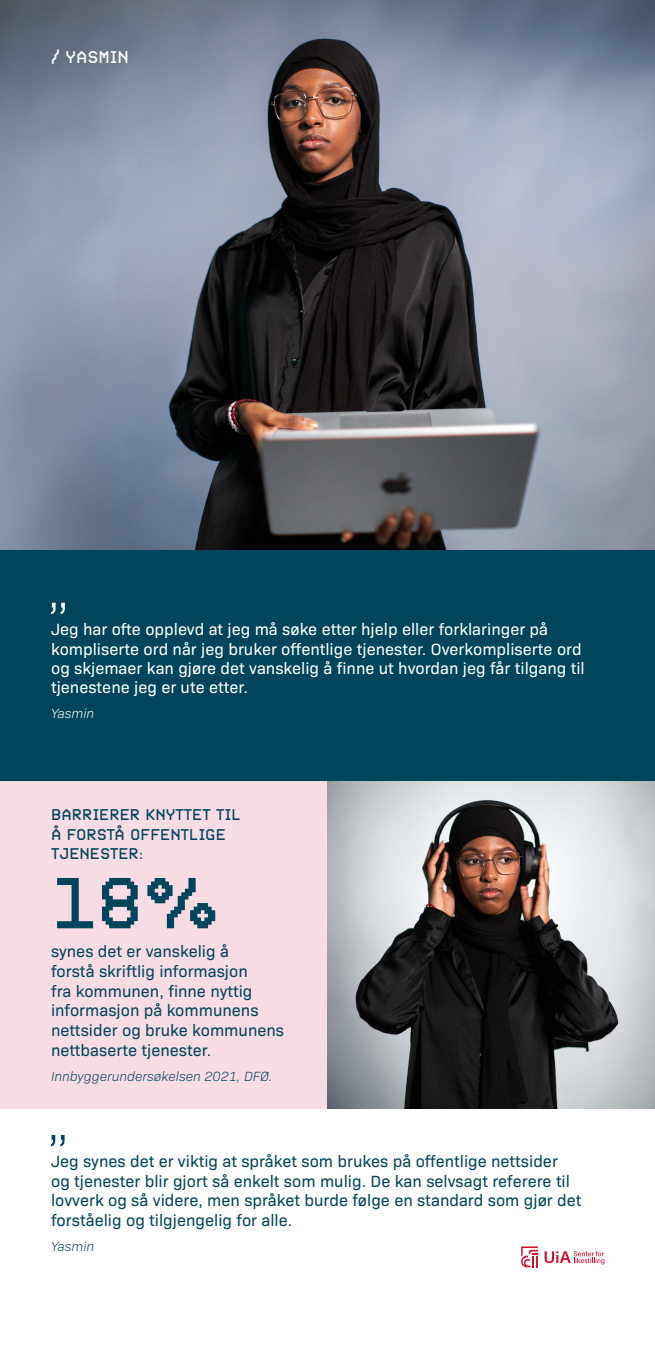
<style>
.page{position:relative;width:655px;height:1361px;background:#fff}
.page>*{position:absolute;margin:0;border:0;box-sizing:border-box;transform-origin:0 0}
.t1{font:76.5px "PF Videotext";color:#00455b}
.t2{font:300 54px "Bio Sans";color:#00455b}
.t3{font:300 54px "Bio Sans";color:#fff}
.t4{font:18px "PF Videotext";color:#fff}
.t5{font:16.5px/19.8px "Bio Sans";color:#00455b}
.t6{font:16.5px/19.2px "Bio Sans";color:#fff}
.t7{font:16.5px/19.5px "PF Videotext";color:#00455b}
.t8{font:italic 300 13.5px "Bio Sans";color:#00455b}
.t9{font:italic 300 13.5px "Bio Sans";color:#fff}
</style>
<div class="page">
<div style="left:0;top:550px;width:655px;height:231px;background:#00455b"></div>
<img style="left:0;top:0;width:655px;height:550px">
<div style="left:0;top:781px;width:327px;height:327px;background:#f8dce4"></div>
<img style="left:327px;top:781px;width:328px;height:327px">
<svg style="left:521px;top:1246px;width:17px;height:21px"></svg>
<svg style="left:544px;top:1251px;width:60px;height:13px"></svg>
<p class="t4" style="left:51px;top:43px;width:79px">/ YASMIN</p>
<h2 class="t3" style="left:47px;top:582px;width:23px">”</h2>
<p class="t6" style="left:51px;top:619px;width:535px">Jeg har ofte opplevd at jeg må søke etter hjelp eller forklaringer på kompliserte ord når jeg bruker offentlige tjenester. Overkompliserte ord og skjemaer kan gjøre det vanskelig å finne ut hvordan jeg får tilgang til tjenestene jeg er ute etter.</p>
<p class="t9" style="left:51px;top:704px;width:45px">Yasmin</p>
<p class="t7" style="left:51px;top:803px;width:191px">BARRIERER KNYTTET TIL<br>Å FORSTÅ OFFENTLIGE<br>TJENESTER:</p>
<h1 class="t1" style="left:51px;top:840px;width:170px">18%</h1>
<p class="t5" style="left:51px;top:940px;width:234px">synes det er vanskelig å<br>forstå skriftlig informasjon<br>fra kommunen, finne nyttig informasjon på kommunens nettsider og bruke kommunens nettbaserte tjenester.</p>
<p class="t8" style="left:51px;top:1067px;width:223px">Innbyggerundersøkelsen 2021, DFØ.</p>
<h2 class="t2" style="left:47px;top:1114px;width:23px">”</h2>
<p class="t5" style="left:51px;top:1150px;width:532px;line-height:19.4px">Jeg synes det er viktig at språket som brukes på offentlige nettsider<br>og tjenester blir gjort så enkelt som mulig. De kan selvsagt referere til lovverk og så videre, men språket burde følge en standard som gjør det forståelig og tilgjengelig for alle.</p>
<p class="t8" style="left:51px;top:1236px;width:45px">Yasmin</p>
</div>
